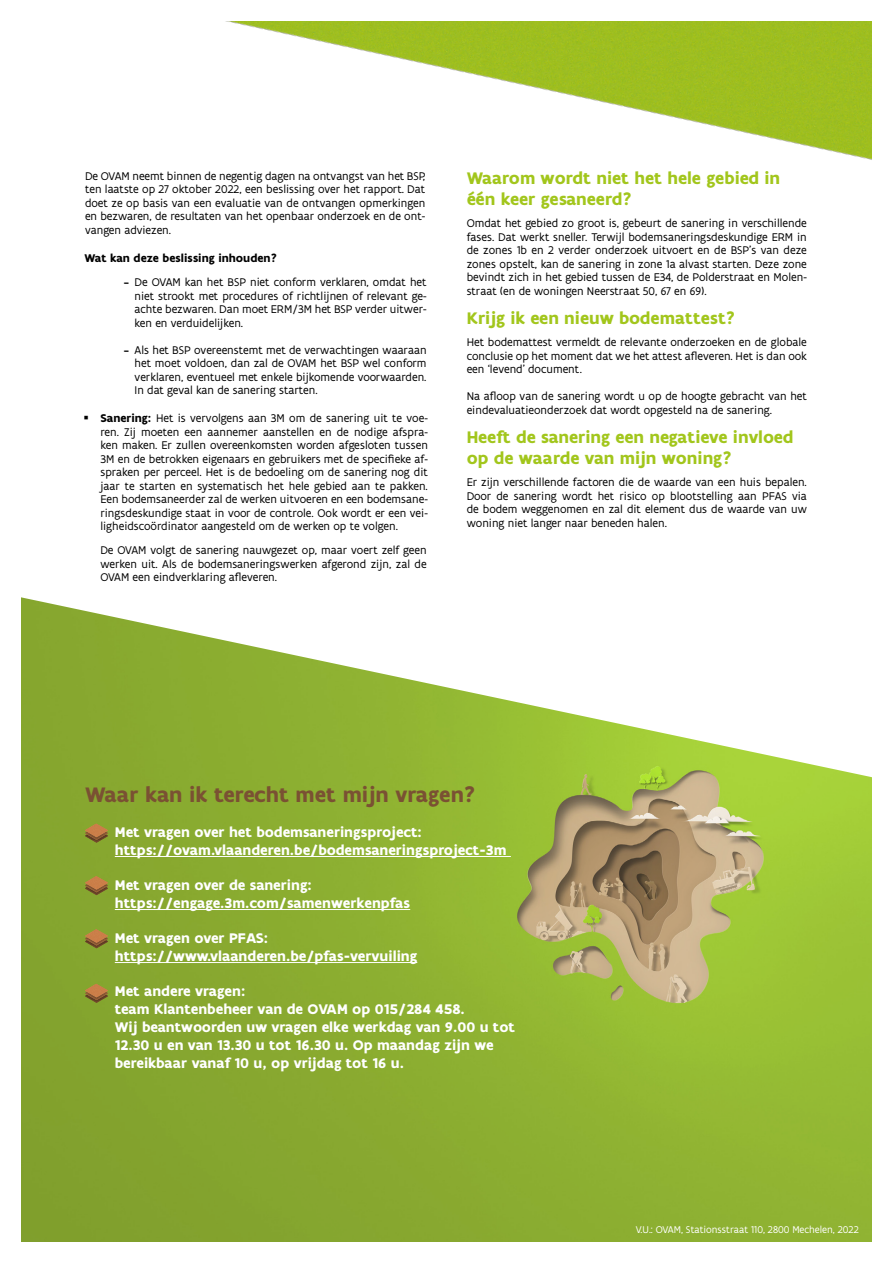
<style>
.page{position:relative;width:893px;height:1263px;background:#fff}
.page>*{position:absolute;margin:0;border:0;box-sizing:border-box;transform-origin:0 0}
.t1{font:700 22.5px "Flanders Art Sans";color:#7a5133}
.t2{font:700 18px/21px "Flanders Art Sans";color:#a2c61c}
.t3{font:18px "Flanders Art Sans";color:#000}
.t4{font:700 15px/18px "Flanders Art Sans";color:#fff}
.t5{font:12px/13.5px "Flanders Art Sans";color:#000;text-align:justify}
.t6{font:700 12px "Flanders Art Sans";color:#000}
.t7{font:10.5px "Flanders Art Sans";color:#fff}
.s1{font-weight:700}
</style>
<div class="page">
<img style="left:22px;top:597px;width:849px;height:644px">
<img style="left:231px;top:22px;width:640px;height:138px">
<svg style="left:85px;top:884px;width:23px;height:11px"></svg>
<img style="left:87px;top:884px;width:19px;height:8px">
<img style="left:85px;top:876px;width:23px;height:8px">
<img style="left:89px;top:881px;width:15px;height:9px">
<svg style="left:85px;top:832px;width:23px;height:11px"></svg>
<img style="left:87px;top:832px;width:19px;height:8px">
<img style="left:85px;top:823px;width:23px;height:9px">
<img style="left:89px;top:829px;width:15px;height:8px">
<svg style="left:85px;top:937px;width:23px;height:11px"></svg>
<img style="left:87px;top:937px;width:19px;height:8px">
<img style="left:85px;top:929px;width:23px;height:8px">
<img style="left:89px;top:935px;width:15px;height:8px">
<svg style="left:85px;top:992px;width:23px;height:11px"></svg>
<img style="left:87px;top:992px;width:19px;height:8px">
<img style="left:85px;top:984px;width:23px;height:8px">
<img style="left:89px;top:989px;width:15px;height:8px">
<hr style="left:115px;top:856px;width:396px;height:1px;background:#fff">
<hr style="left:115px;top:909px;width:295px;height:1px;background:#fff">
<hr style="left:115px;top:962px;width:302px;height:1px;background:#fff">
<p class="t5" style="left:85px;top:169px;width:342px">De OVAM neemt binnen de negentig dagen na ontvangst van het BSP, ten laatste op 27 oktober 2022, een beslissing over het rapport. Dat doet ze op basis van een evaluatie van de ontvangen opmerkingen en bezwaren, de resultaten van het openbaar onderzoek en de ont&shy;vangen adviezen.</p>
<p class="t6" style="left:84px;top:250px;width:194px">Wat kan deze beslissing inhouden?</p>
<p class="t5" style="left:135px;top:276px;width:293px">De OVAM kan het BSP niet conform verklaren, omdat het niet strookt met procedures of richtlijnen of relevant ge&shy;achte bezwaren. Dan moet ERM/3M het BSP verder uitwer&shy;ken en verduidelijken.</p>
<p class="t5" style="left:135px;top:343px;width:293px">Als het BSP overeenstemt met de verwachtingen waaraan het moet voldoen, dan zal de OVAM het BSP wel conform verklaren, eventueel met enkele bijkomende voorwaarden.<br>In dat geval kan de sanering starten.</p>
<h2 class="t3" style="left:124px;top:271px;width:7px">-</h2>
<h2 class="t3" style="left:124px;top:339px;width:7px">-</h2>
<p class="t5" style="left:100px;top:411px;width:329px"><span class="s1">Sanering:</span> Het is vervolgens aan 3M om de sanering uit te voe&shy;ren. Zij moeten een aannemer aanstellen en de nodige afspra&shy;ken maken. Er zullen overeenkomsten worden afgesloten tussen 3M en de betrokken eigenaars en gebruikers met de specifieke af&shy;spraken per perceel. Het is de bedoeling om de sanering nog dit jaar te starten en systematisch het hele gebied aan te pakken.<br>Een bodemsaneerder zal de werken uitvoeren en een bodemsane&shy;ringsdeskundige staat in voor de controle. Ook wordt er een vei&shy;ligheidscoördinator aangesteld om de werken op te volgen.</p>
<p class="t5" style="left:100px;top:543px;width:328px">De OVAM volgt de sanering nauwgezet op, maar voert zelf geen werken uit. Als de bodemsaneringswerken afgerond zijn, zal de OVAM een eindverklaring afleveren.</p>
<h2 class="t2" style="left:467px;top:168px;width:315px">Waarom wordt niet het hele gebied in één keer gesaneerd?</h2>
<p class="t5" style="left:467px;top:216px;width:342px">Omdat het gebied zo groot is, gebeurt de sanering in verschillende fases. Dat werkt sneller. Terwijl bodemsaneringsdeskundige ERM in de zones 1b en 2 verder onderzoek uitvoert en de BSP’s van deze zones opstelt, kan de sanering in zone 1a alvast starten. Deze zone bevindt zich in het gebied tussen de E34, de Polderstraat en Molen&shy;straat (en de woningen Neerstraat 50, 67 en 69).</p>
<h2 class="t2" style="left:467px;top:308px;width:270px">Krijg ik een nieuw bodemattest?</h2>
<p class="t5" style="left:467px;top:335px;width:342px">Het bodemattest vermeldt de relevante onderzoeken en de globale conclusie op het moment dat we het attest afleveren. Het is dan ook een ‘levend’ document.</p>
<p class="t5" style="left:467px;top:389px;width:342px">Na afloop van de sanering wordt u op de hoogte gebracht van het eindevaluatieonderzoek dat wordt opgesteld na de sanering.</p>
<h2 class="t2" style="left:467px;top:427px;width:328px">Heeft de sanering een negatieve invloed op de waarde van mijn woning?</h2>
<p class="t5" style="left:467px;top:475px;width:342px">Er zijn verschillende factoren die de waarde van een huis bepalen.<br>Door de sanering wordt het risico op blootstelling aan PFAS via de bodem weggenomen en zal dit element dus de waarde van uw woning niet langer naar beneden halen.</p>
<h1 class="t1" style="left:85px;top:780px;width:392px">Waar kan ik terecht met mijn vragen?</h1>
<p class="t4" style="left:115px;top:823px;width:393px">Met vragen over het bodemsaneringsproject: https://ovam.vlaanderen.be/bodemsaneringsproject-3m</p>
<p class="t4" style="left:115px;top:876px;width:297px">Met vragen over de sanering: https://engage.3m.com/samenwerkenpfas</p>
<p class="t4" style="left:115px;top:929px;width:304px">Met vragen over PFAS: https://www.vlaanderen.be/pfas-vervuiling</p>
<p class="t4" style="left:115px;top:982px;width:402px">Met andere vragen:<br>team Klantenbeheer van de OVAM op 015/284 458.<br>Wij beantwoorden uw vragen elke werkdag van 9.00 u tot 12.30 u en van 13.30 u tot 16.30 u. Op maandag zijn we bereikbaar vanaf 10 u, op vrijdag tot 16 u.</p>
<p class="t7" style="left:636px;top:1223px;width:225px">V.U.: OVAM, Stationsstraat 110, 2800 Mechelen, 2022</p>
</div>
